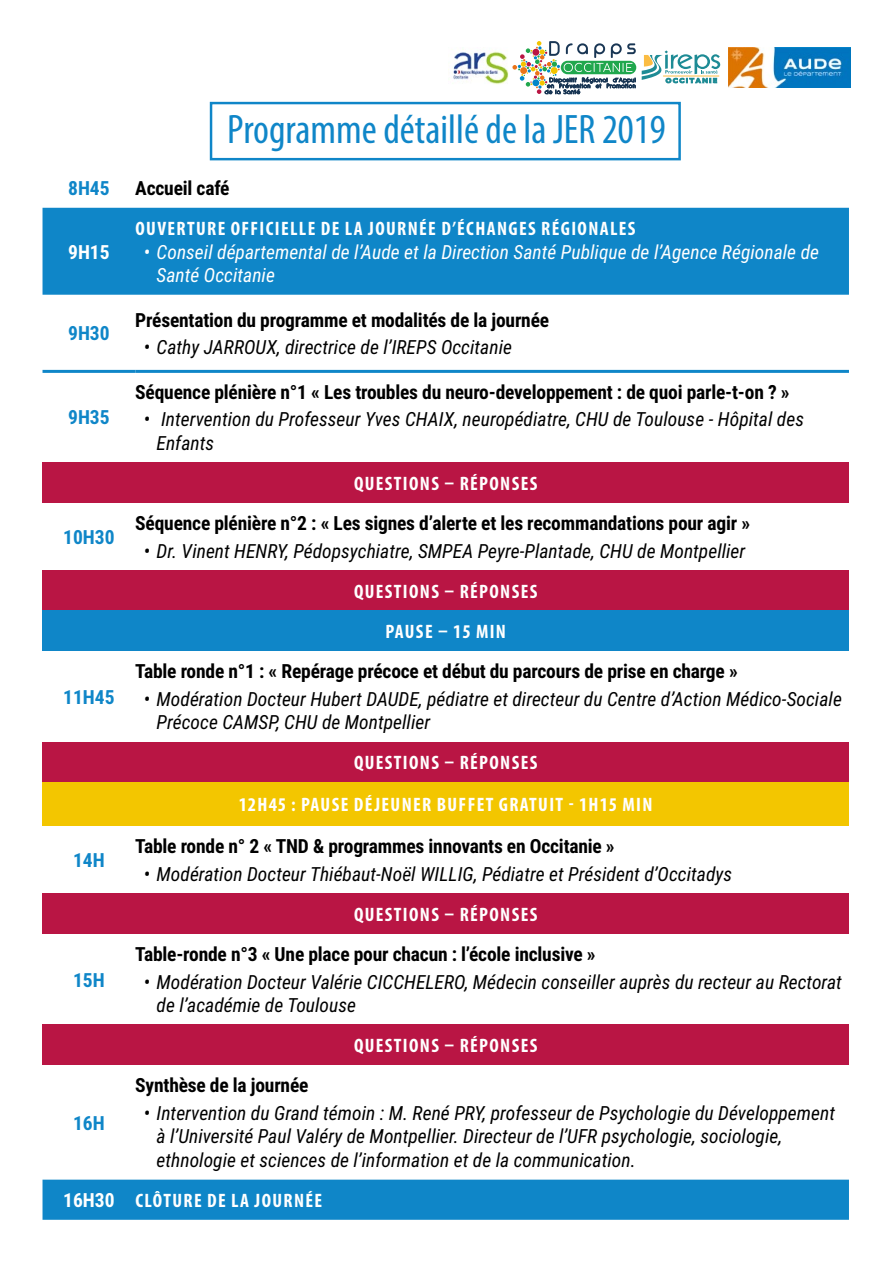
<style>
.page{position:relative;width:893px;height:1263px;background:#fff}
.page>*{position:absolute;margin:0;border:0;box-sizing:border-box;transform-origin:0 0}
.t1{font:condensed 41.4px "Myriad Pro";color:#0f86c8}
.t2{font:italic 19.5px/23.4px "Roboto Condensed";color:#000}
.t3{font:700 19.5px "Roboto Condensed";letter-spacing:-.01em;color:#000}
.t4{font:700 condensed 19.5px/40.2px "Myriad Pro";letter-spacing:.07em;color:#fff;text-align:center}
.t5{font:italic 19.5px/23.4px "Roboto Condensed";color:#fff}
.t6{font:700 19.5px "Roboto Condensed";color:#0f86c8}
.t7{font:700 19.5px "Roboto Condensed";color:#fff}
.s1{font-family:"Roboto Condensed";font-stretch:normal}
</style>
<div class="page">
<div style="left:43px;top:208px;width:806px;height:87px;background:#0f86c8"></div>
<div style="left:43px;top:463px;width:806px;height:40px;background:#b91544"></div>
<div style="left:43px;top:570px;width:806px;height:41px;background:#b91544"></div>
<div style="left:43px;top:611px;width:806px;height:40px;background:#0f86c8"></div>
<div style="left:43px;top:742px;width:806px;height:40px;background:#b91544"></div>
<div style="left:43px;top:782px;width:806px;height:44px;background:#f3c600"></div>
<div style="left:43px;top:893px;width:806px;height:41px;background:#b91544"></div>
<div style="left:43px;top:1025px;width:806px;height:40px;background:#b91544"></div>
<div style="left:43px;top:1179px;width:806px;height:41px;background:#0f86c8"></div>
<hr style="left:43px;top:370px;width:92px;height:3px;background:#0f86c8">
<hr style="left:135px;top:370px;width:714px;height:3px;background:#0f86c8">
<div style="left:210px;top:102px;width:471px;height:58px;border:2px solid #0f86c8"></div>
<img style="left:728px;top:48px;width:122px;height:40px">
<img style="left:448px;top:51px;width:61px;height:34px">
<svg style="left:512px;top:41px;width:209px;height:53px"></svg>
<h1 class="t1" style="left:227px;top:104px;width:440px">Programme détaillé de la JER 2019</h1>
<p class="t6" style="left:68px;top:174px;width:43px">8H45</p>
<p class="t3" style="left:135px;top:174px;width:96px">Accueil café</p>
<p class="t7" style="left:68px;top:238px;width:43px">9H15</p>
<p class="t6" style="left:68px;top:320px;width:43px">9H30</p>
<p class="t6" style="left:68px;top:404px;width:43px">9H35</p>
<p class="t6" style="left:63px;top:523px;width:53px">10H30</p>
<p class="t6" style="left:63px;top:683px;width:53px">11H45</p>
<p class="t6" style="left:73px;top:846px;width:33px">14H</p>
<p class="t6" style="left:73px;top:966px;width:33px">15H</p>
<p class="t4" style="left:136px;top:208px;width:502px">OUVERTURE OFFICIELLE DE LA JOURNÉE D’ÉCHANGES RÉGIONALES</p>
<p class="t5" style="left:157px;top:239px;width:664px;text-indent:-13px">• Conseil départemental de l’Aude et la Direction Santé Publique de l’Agence Régionale de<br>Santé Occitanie</p>
<p class="t3" style="left:135px;top:306px;width:415px">Présentation du programme et modalités de la journée</p>
<p class="t2" style="left:144px;top:335px;width:370px">• Cathy JARROUX, directrice de l’IREPS Occitanie</p>
<p class="t3" style="left:135px;top:378px;width:656px">Séquence plénière n°1 « Les troubles du neuro-developpement : de quoi parle-t-on ? »</p>
<p class="t2" style="left:157px;top:407px;width:649px;text-indent:-13px">• Intervention du Professeur Yves CHAIX, neuropédiatre, CHU de Toulouse - Hôpital des<br>Enfants</p>
<p class="t4" style="left:354px;top:463px;width:185px">QUESTIONS – RÉPONSES</p>
<p class="t3" style="left:135px;top:509px;width:616px">Séquence plénière n°2 : « Les signes d’alerte et les recommandations pour agir »</p>
<p class="t2" style="left:144px;top:538px;width:603px">• Dr. Vinent HENRY, Pédopsychiatre, SMPEA Peyre-Plantade, CHU de Montpellier</p>
<p class="t4" style="left:354px;top:571px;width:185px">QUESTIONS – RÉPONSES<br>PAUSE – 15 MIN</p>
<p class="t3" style="left:135px;top:657px;width:604px">Table ronde n°1 : « Repérage précoce et début du parcours de prise en charge »</p>
<p class="t2" style="left:157px;top:686px;width:687px;text-indent:-13px">• Modération Docteur Hubert DAUDE, pédiatre et directeur du Centre d’Action Médico-Sociale<br>Précoce CAMSP, CHU de Montpellier</p>
<p class="t4" style="left:239px;top:741px;width:415px;line-height:41.8px">QUESTIONS – RÉPONSES<br>12H45 : PAUSE DÉJEUNER BUFFET GRATUIT - 1H15 MIN</p>
<p class="t3" style="left:135px;top:832px;width:481px">Table ronde n° 2 « TND &amp; programmes innovants en Occitanie »</p>
<p class="t2" style="left:144px;top:861px;width:590px">• Modération Docteur Thiébaut-Noël WILLIG, Pédiatre et Président d’Occitadys</p>
<p class="t4" style="left:354px;top:894px;width:185px">QUESTIONS – RÉPONSES</p>
<p class="t3" style="left:135px;top:940px;width:462px">Table-ronde n°3 « Une place pour chacun : l’école inclusive »</p>
<p class="t2" style="left:157px;top:969px;width:687px;text-indent:-13px">• Modération Docteur Valérie CICCHELERO, Médecin conseiller auprès du recteur au Rectorat de l’académie de Toulouse</p>
<p class="t4" style="left:354px;top:1025px;width:185px">QUESTIONS – RÉPONSES</p>
<p class="t3" style="left:135px;top:1072px;width:175px">Synthèse de la journée</p>
<p class="t2" style="left:157px;top:1101px;width:680px;text-indent:-13px">• Intervention du Grand témoin : M. René PRY, professeur de Psychologie du Développement à l’Université Paul Valéry de Montpellier. Directeur de l’UFR psychologie, sociologie, ethnologie et sciences de l’information et de la communication.</p>
<p class="t4" style="left:63px;top:1180px;width:261px"><span class="s1">16H30</span> CLÔTURE DE LA JOURNÉE</p>
<p class="t6" style="left:73px;top:1109px;width:33px">16H</p>
</div>
